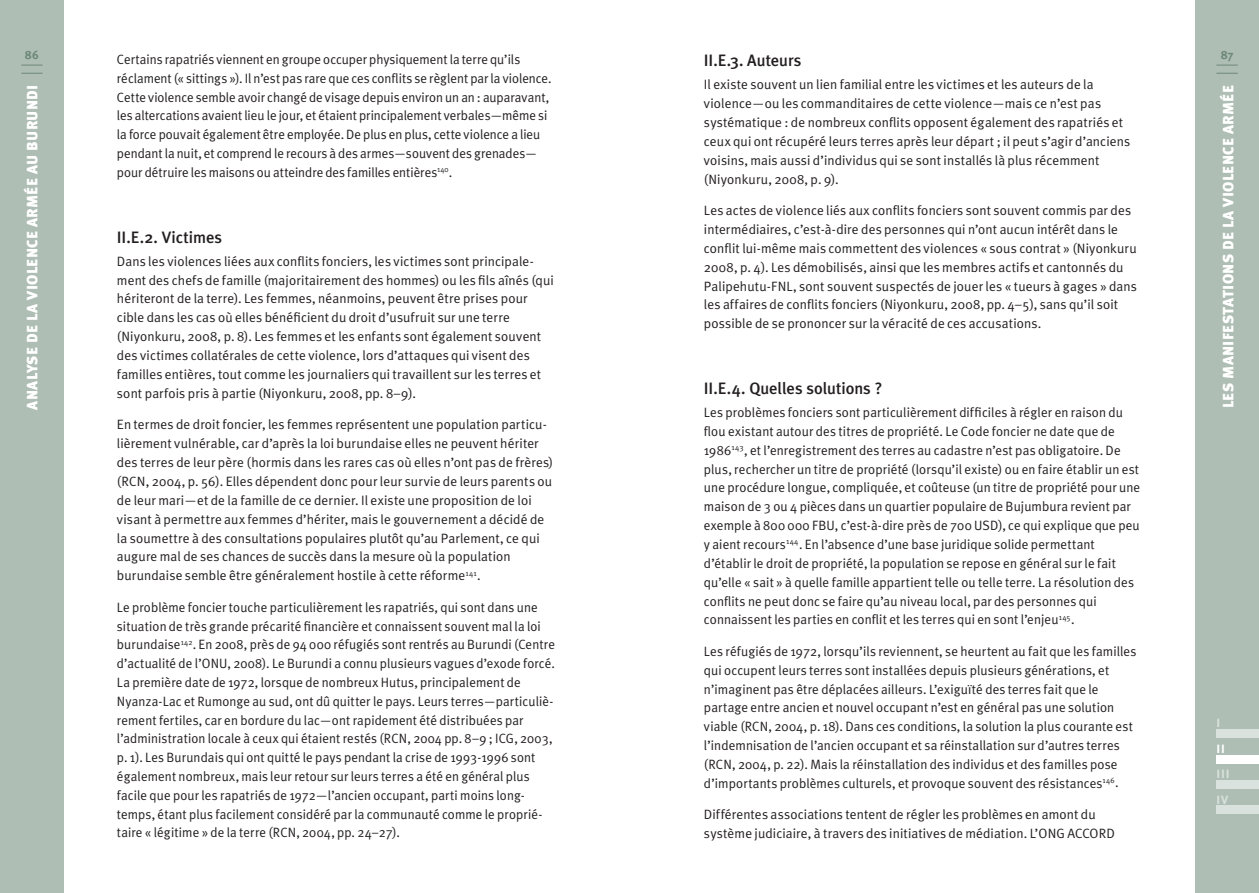
<style>
.page{position:relative;width:1259px;height:893px;background:#fff}
.page>*{position:absolute;margin:0;border:0;box-sizing:border-box;transform-origin:0 0}
.t1{font:500 16.5px "Meta Plus";letter-spacing:-.005em;color:#231f20}
.t2{font:900 15px "Meta Plus";letter-spacing:.02em;color:#fff}
.t3{font:13.5px/18.9px "Meta Plus Normal";letter-spacing:.01em;color:#231f20}
.t4{font:700 12px/25.3px "Meta Plus";color:#d9e2dd}
.t5{font:700 12px "Meta Plus";color:#6e8878}
.t6{font:700 12px "Meta Plus";color:#fff}
</style>
<div class="page">
<div style="left:0;top:0;width:64px;height:893px;background:#aebeb4"></div>
<svg style="left:21px;top:65px;width:22px;height:1px"></svg>
<svg style="left:21px;top:73px;width:22px;height:1px"></svg>
<div style="left:1195px;top:0;width:64px;height:893px;background:#aebeb4"></div>
<svg style="left:1216px;top:65px;width:21px;height:1px"></svg>
<svg style="left:1216px;top:73px;width:21px;height:1px"></svg>
<div style="left:1216px;top:729px;width:43px;height:9px;background:#d9e2dd"></div>
<div style="left:1216px;top:755px;width:43px;height:8px;background:#fff"></div>
<div style="left:1216px;top:780px;width:43px;height:9px;background:#d9e2dd"></div>
<div style="left:1216px;top:806px;width:43px;height:8px;background:#d9e2dd"></div>
<p class="t5" style="left:25px;top:48px;width:15px">86</p>
<p class="t2" style="left:24px;top:410px;width:326px;rotate:-90deg">ANALYSE DE LA VIOLENCE ARMÉE AU BURUNDI</p>
<p class="t3" style="left:117px;top:50px;width:436px">Certains rapatriés viennent en groupe occuper physiquement la terre qu’ils réclament (« sittings »). Il n’est pas rare que ces conflits se règlent par la violence.<br>Cette violence semble avoir changé de visage depuis environ un an : auparavant, les altercations avaient lieu le jour, et étaient principalement verbales—même si la force pouvait également être employée. De plus en plus, cette violence a lieu pendant la nuit, et comprend le recours à des armes—souvent des grenades— pour détruire les maisons ou atteindre des familles entières<sup>140</sup>.</p>
<p class="t1" style="left:117px;top:227px;width:107px">II.E.2. Victimes</p>
<p class="t3" style="left:117px;top:251px;width:438px">Dans les violences liées aux conflits fonciers, les victimes sont principale&shy;ment des chefs de famille (majoritairement des hommes) ou les fils aînés (qui hériteront de la terre). Les femmes, néanmoins, peuvent être prises pour cible dans les cas où elles bénéficient du droit d’usufruit sur une terre (Niyonkuru, 2008, p. 8). Les femmes et les enfants sont également souvent des victimes collatérales de cette violence, lors d’attaques qui visent des familles entières, tout comme les journaliers qui travaillent sur les terres et sont parfois pris à partie (Niyonkuru, 2008, pp. 8–9).</p>
<p class="t3" style="left:117px;top:415px;width:438px">En termes de droit foncier, les femmes représentent une population particu&shy;lièrement vulnérable, car d’après la loi burundaise elles ne peuvent hériter des terres de leur père (hormis dans les rares cas où elles n’ont pas de frères) (RCN, 2004, p. 56). Elles dépendent donc pour leur survie de leurs parents ou de leur mari—et de la famille de ce dernier. Il existe une proposition de loi visant à permettre aux femmes d’hériter, mais le gouvernement a décidé de la soumettre à des consultations populaires plutôt qu’au Parlement, ce qui augure mal de ses chances de succès dans la mesure où la population burundaise semble être généralement hostile à cette réforme<sup>141</sup>.</p>
<p class="t3" style="left:117px;top:598px;width:439px">Le problème foncier touche particulièrement les rapatriés, qui sont dans une situation de très grande précarité financière et connaissent souvent mal la loi burundaise<sup>142</sup>. En 2008, près de 94 000 réfugiés sont rentrés au Burundi (Centre d’actualité de l’ONU, 2008). Le Burundi a connu plusieurs vagues d’exode forcé.<br>La première date de 1972, lorsque de nombreux Hutus, principalement de Nyanza-Lac et Rumonge au sud, ont dû quitter le pays. Leurs terres—particuliè&shy;rement fertiles, car en bordure du lac—ont rapidement été distribuées par l’administration locale à ceux qui étaient restés (RCN, 2004 pp. 8–9 ; ICG, 2003, p. 1). Les Burundais qui ont quitté le pays pendant la crise de 1993-1996 sont également nombreux, mais leur retour sur leurs terres a été en général plus facile que pour les rapatriés de 1972—l’ancien occupant, parti moins long&shy;temps, étant plus facilement considéré par la communauté comme le proprié&shy;taire « légitime » de la terre (RCN, 2004, pp. 24–27).</p>
<p class="t1" style="left:704px;top:51px;width:99px">II.E.3. Auteurs</p>
<p class="t3" style="left:704px;top:75px;width:428px">Il existe souvent un lien familial entre les victimes et les auteurs de la violence—ou les commanditaires de cette violence—mais ce n’est pas systématique : de nombreux conflits opposent également des rapatriés et ceux qui ont récupéré leurs terres après leur départ ; il peut s’agir d’anciens voisins, mais aussi d’individus qui se sont installés là plus récemment (Niyonkuru, 2008, p. 9).</p>
<p class="t3" style="left:704px;top:201px;width:434px">Les actes de violence liés aux conflits fonciers sont souvent commis par des intermédiaires, c’est-à-dire des personnes qui n’ont aucun intérêt dans le conflit lui-même mais commettent des violences « sous contrat » (Niyonkuru 2008, p. 4). Les démobilisés, ainsi que les membres actifs et cantonnés du Palipehutu-FNL, sont souvent suspectés de jouer les « tueurs à gages » dans les affaires de conflits fonciers (Niyonkuru, 2008, pp. 4–5), sans qu’il soit possible de se prononcer sur la véracité de ces accusations.</p>
<p class="t1" style="left:704px;top:379px;width:180px">II.E.4. Quelles solutions ?</p>
<p class="t3" style="left:704px;top:403px;width:438px">Les problèmes fonciers sont particulièrement difficiles à régler en raison du flou existant autour des titres de propriété. Le Code foncier ne date que de 1986<sup>143</sup>, et l’enregistrement des terres au cadastre n’est pas obligatoire. De plus, rechercher un titre de propriété (lorsqu’il existe) ou en faire établir un est une procédure longue, compliquée, et coûteuse (un titre de propriété pour une maison de 3 ou 4 pièces dans un quartier populaire de Bujumbura revient par exemple à 800 000 FBU, c’est-à-dire près de 700 USD), ce qui explique que peu y aient recours<sup>144</sup>. En l’absence d’une base juridique solide permettant d’établir le droit de propriété, la population se repose en général sur le fait qu’elle « sait » à quelle famille appartient telle ou telle terre. La résolution des conflits ne peut donc se faire qu’au niveau local, par des personnes qui connaissent les parties en conflit et les terres qui en sont l’enjeu<sup>145</sup>.</p>
<p class="t3" style="left:704px;top:642px;width:434px">Les réfugiés de 1972, lorsqu’ils reviennent, se heurtent au fait que les familles qui occupent leurs terres sont installées depuis plusieurs générations, et n’imaginent pas être déplacées ailleurs. L’exiguïté des terres fait que le partage entre ancien et nouvel occupant n’est en général pas une solution viable (RCN, 2004, p. 18). Dans ces conditions, la solution la plus courante est l’indemnisation de l’ancien occupant et sa réinstallation sur d’autres terres (RCN, 2004, p. 22). Mais la réinstallation des individus et des familles pose d’importants problèmes culturels, et provoque souvent des résistances<sup>146</sup>.</p>
<p class="t3" style="left:704px;top:805px;width:413px">Différentes associations tentent de régler les problèmes en amont du système judiciaire, à travers des initiatives de médiation. L’ONG ACCORD</p>
<p class="t5" style="left:1220px;top:48px;width:14px">87</p>
<p class="t2" style="left:1219px;top:408px;width:325px;rotate:-90deg">Lesmanifestationsdelaviolencearmée</p>
<p class="t4" style="left:1216px;top:711px;width:3px">I</p>
<p class="t6" style="left:1216px;top:742px;width:5px">II</p>
<p class="t4" style="left:1216px;top:761px;width:7px">III<br>IV</p>
</div>
